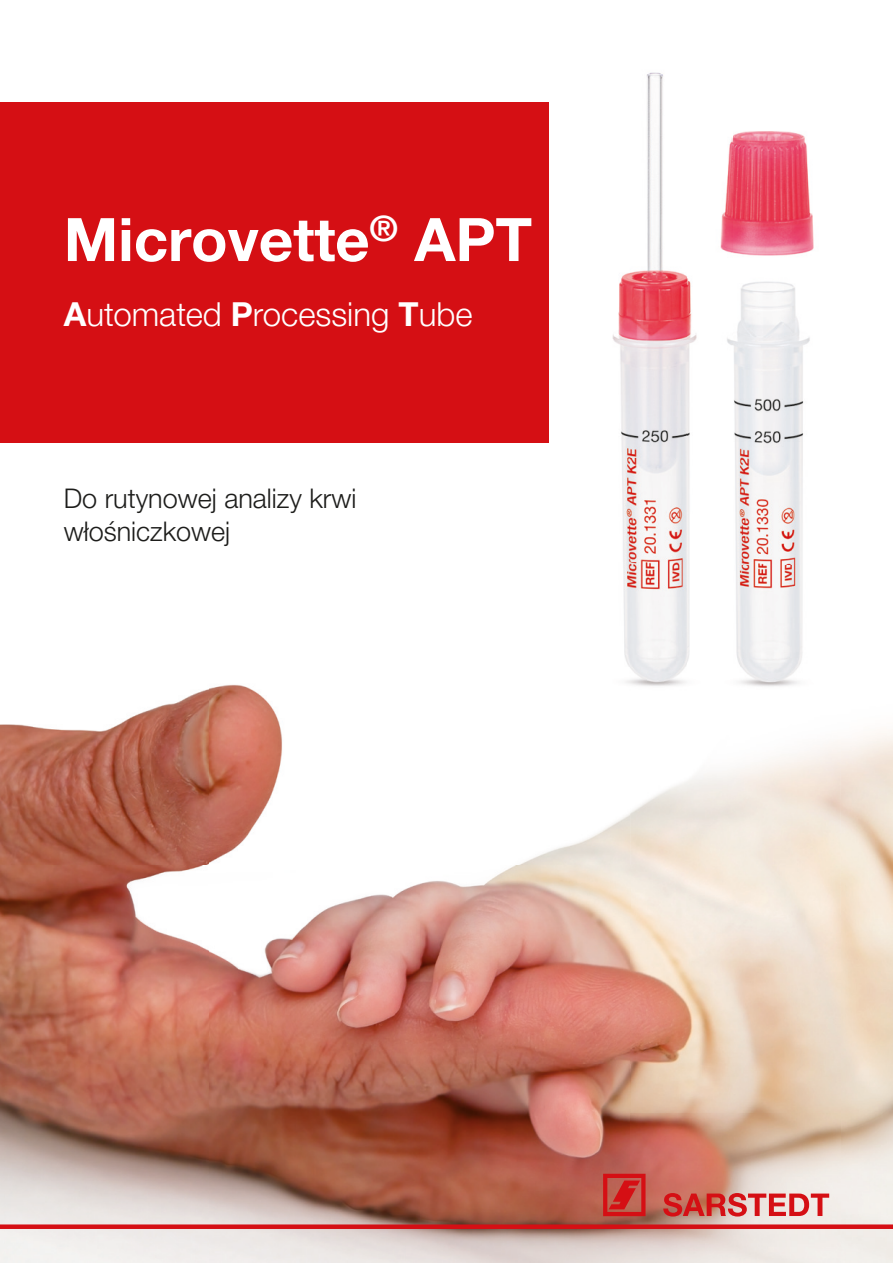
<style>
.page{position:relative;width:893px;height:1263px;background:#fff}
.page>*{position:absolute;margin:0;border:0;box-sizing:border-box;transform-origin:0 0}
.t1{font:700 60px "Helvetica Neue LTW1 G";color:#fff}
.t2{font:300 33px "Helvetica Neue LTW1 G";color:#fff}
.t3{font:300 27px/32.4px "Helvetica Neue LTW1 G";color:#1d1d1b}
.s1{font-weight:700}
</style>
<div class="page">
<img style="left:0;top:684px;width:630px;height:579px">
<img style="left:841px;top:732px;width:52px;height:531px">
<img style="left:630px;top:741px;width:211px;height:522px">
<div style="left:0;top:102px;width:549px;height:340px;background:#d50f14"></div>
<img style="left:646px;top:72px;width:17px;height:73px">
<img style="left:578px;top:145px;width:110px;height:580px">
<img style="left:732px;top:131px;width:82px;height:536px">
<img style="left:688px;top:138px;width:44px;height:547px">
<div style="left:0;top:1224px;width:893px;height:5px;background:#d50f14"></div>
<svg style="left:603px;top:1174px;width:42px;height:42px;background:#ca332f"></svg>
<svg style="left:663px;top:1193px;width:166px;height:23px;background:#d86966"></svg>
<h1 class="t1" style="left:64px;top:203px;width:470px">Microvette<sup>®</sup> APT</h1>
<p class="t2" style="left:64px;top:294px;width:410px"><span class="s1">A</span>utomated <span class="s1">P</span>rocessing <span class="s1">T</span>ube</p>
<p class="t3" style="left:64px;top:482px;width:294px">Do rutynowej analizy krwi włośniczkowej</p>
</div>
